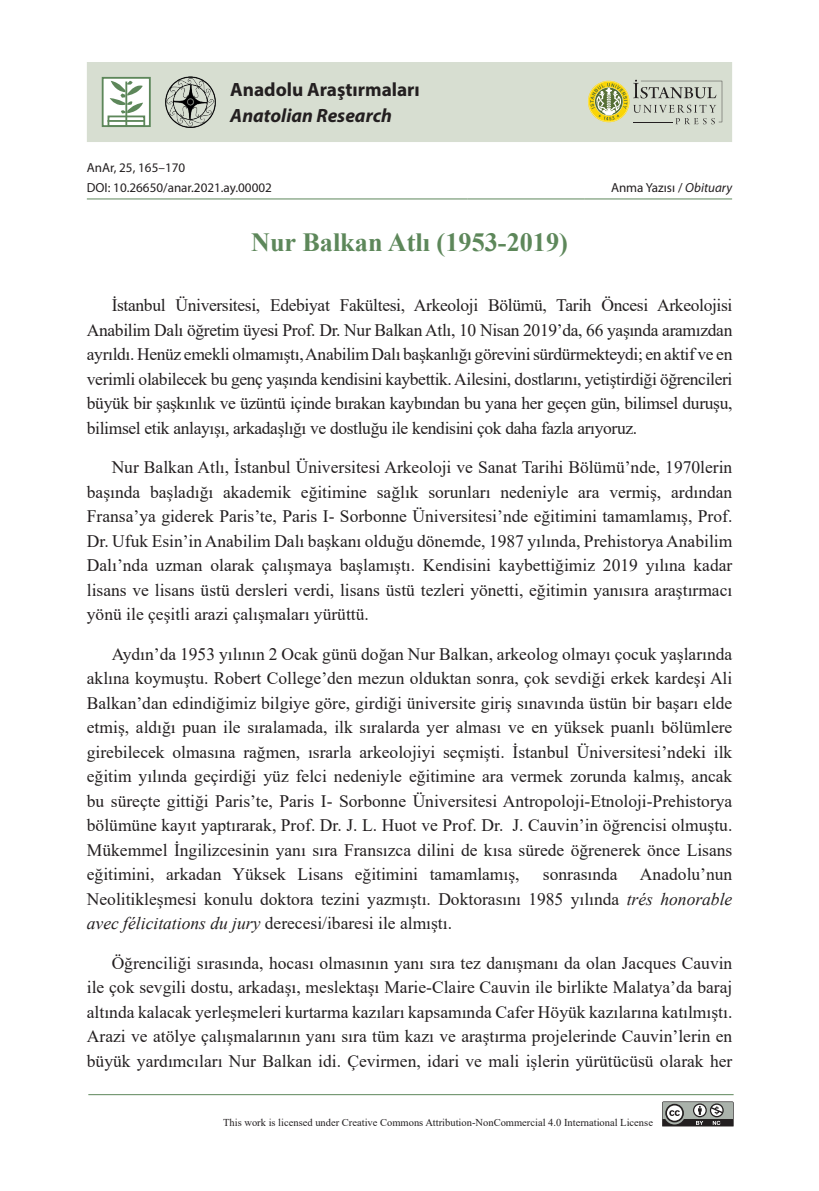
<style>
.page{position:relative;width:819px;height:1191px;background:#fff}
.page>*{position:absolute;margin:0;border:0;box-sizing:border-box;transform-origin:0 0}
.t1{font:700 26.25px "Times New Roman";color:#5d875a}
.t2{font:700 19.25px "Myriad Pro";color:#231f20}
.t3{font:italic 700 19.25px "Myriad Pro";color:#231f20}
.t4{font:17.5px/24.5px "Times New Roman";color:#231f20;text-align:justify}
.t5{font:13.12px/19.8px "Myriad Pro";color:#231f20}
.t6{font:10.5px "Times New Roman";color:#231f20}
.s1{font-style:italic}
</style>
<div class="page">
<div style="left:87px;top:62px;width:645px;height:80px;background:#d7ded1"></div>
<hr style="left:87px;top:198px;width:143px;height:1px;background:#5d875a">
<hr style="left:230px;top:198px;width:237px;height:1px;background:#5d875a">
<hr style="left:467px;top:198px;width:117px;height:1px;background:#5d875a">
<hr style="left:584px;top:198px;width:148px;height:1px;background:#5d875a">
<img style="left:165px;top:77px;width:51px;height:50px">
<div style="left:102px;top:77px;width:49px;height:50px;background:#fff;border:2px solid #5d875a"></div>
<div style="left:107px;top:115px;width:38px;height:12px;border:2px solid #5d875a"></div>
<hr style="left:107px;top:120px;width:37px;height:2px;background:#5d875a">
<svg style="left:110px;top:81px;width:33px;height:33px"></svg>
<hr style="left:125px;top:81px;width:2px;height:46px;background:#5d875a">
<svg style="left:588px;top:80px;width:134px;height:44px;background:#c2c4a3"></svg>
<hr style="left:88px;top:1094px;width:645px;height:1px;background:#5d875a">
<svg style="left:662px;top:1101px;width:71px;height:25px;background:#848683"></svg>
<p class="t2" style="left:230px;top:77px;width:191px">Anadolu Araştırmaları</p>
<p class="t3" style="left:230px;top:103px;width:163px">Anatolian Research</p>
<p class="t5" style="left:87px;top:157px;width:186px">AnAr, 25, 165–170<br>DOI: 10.26650/anar.2021.ay.00002</p>
<h1 class="t1" style="left:251px;top:224px;width:318px">Nur Balkan Atlı (1953-2019)</h1>
<p class="t5" style="left:611px;top:177px;width:123px">Anma Yazısı / <span class="s1">Obituary</span></p>
<p class="t4" style="left:87px;top:292px;width:647px;text-indent:25px">İstanbul Üniversitesi, Edebiyat Fakültesi, Arkeoloji Bölümü, Tarih Öncesi Arkeolojisi Anabilim Dalı öğretim üyesi Prof. Dr. Nur Balkan Atlı, 10 Nisan 2019’da, 66 yaşında aramızdan ayrıldı. Henüz emekli olmamıştı, Anabilim Dalı başkanlığı görevini sürdürmekteydi; en aktif ve en verimli olabilecek bu genç yaşında kendisini kaybettik. Ailesini, dostlarını, yetiştirdiği öğrencileri büyük bir şaşkınlık ve üzüntü içinde bırakan kaybından bu yana her geçen gün, bilimsel duruşu, bilimsel etik anlayışı, arkadaşlığı ve dostluğu ile kendisini çok daha fazla arıyoruz.</p>
<p class="t4" style="left:87px;top:454px;width:647px;text-indent:25px">Nur Balkan Atlı, İstanbul Üniversitesi Arkeoloji ve Sanat Tarihi Bölümü’nde, 1970lerin başında başladığı akademik eğitimine sağlık sorunları nedeniyle ara vermiş, ardından Fransa’ya giderek Paris’te, Paris I- Sorbonne Üniversitesi’nde eğitimini tamamlamış, Prof.<br>Dr. Ufuk Esin’in Anabilim Dalı başkanı olduğu dönemde, 1987 yılında, Prehistorya Anabilim Dalı’nda uzman olarak çalışmaya başlamıştı. Kendisini kaybettiğimiz 2019 yılına kadar lisans ve lisans üstü dersleri verdi, lisans üstü tezleri yönetti, eğitimin yanısıra araştırmacı yönü ile çeşitli arazi çalışmaları yürüttü.</p>
<p class="t4" style="left:87px;top:641px;width:647px;text-indent:25px">Aydın’da 1953 yılının 2 Ocak günü doğan Nur Balkan, arkeolog olmayı çocuk yaşlarında aklına koymuştu. Robert College’den mezun olduktan sonra, çok sevdiği erkek kardeşi Ali Balkan’dan edindiğimiz bilgiye göre, girdiği üniversite giriş sınavında üstün bir başarı elde etmiş, aldığı puan ile sıralamada, ilk sıralarda yer alması ve en yüksek puanlı bölümlere girebilecek olmasına rağmen, ısrarla arkeolojiyi seçmişti. İstanbul Üniversitesi’ndeki ilk eğitim yılında geçirdiği yüz felci nedeniyle eğitimine ara vermek zorunda kalmış, ancak bu süreçte gittiği Paris’te, Paris I- Sorbonne Üniversitesi Antropoloji-Etnoloji-Prehistorya bölümüne kayıt yaptırarak, Prof. Dr. J. L. Huot ve Prof. Dr. J. Cauvin’in öğrencisi olmuştu.<br>Mükemmel İngilizcesinin yanı sıra Fransızca dilini de kısa sürede öğrenerek önce Lisans eğitimini, arkadan Yüksek Lisans eğitimini tamamlamış,</p>
<p class="t4" style="left:87px;top:861px;width:647px;text-indent:553px">Anadolu’nun Neolitikleşmesi konulu doktora tezini yazmıştı. Doktorasını 1985 yılında <span class="s1">trés honorable avec félicitations du jury</span> derecesi/ibaresi ile almıştı.</p>
<p class="t4" style="left:87px;top:949px;width:647px;text-indent:25px">Öğrenciliği sırasında, hocası olmasının yanı sıra tez danışmanı da olan Jacques Cauvin ile çok sevgili dostu, arkadaşı, meslektaşı Marie-Claire Cauvin ile birlikte Malatya’da baraj altında kalacak yerleşmeleri kurtarma kazıları kapsamında Cafer Höyük kazılarına katılmıştı.<br>Arazi ve atölye çalışmalarının yanı sıra tüm kazı ve araştırma projelerinde Cauvin’lerin en büyük yardımcıları Nur Balkan idi. Çevirmen, idari ve mali işlerin yürütücüsü olarak her</p>
<p class="t4" style="left:543px;top:861px;width:76px">sonrasında</p>
<p class="t6" style="left:223px;top:1115px;width:431px">This work is licensed under Creative Commons Attribution-NonCommercial 4.0 International License</p>
</div>
